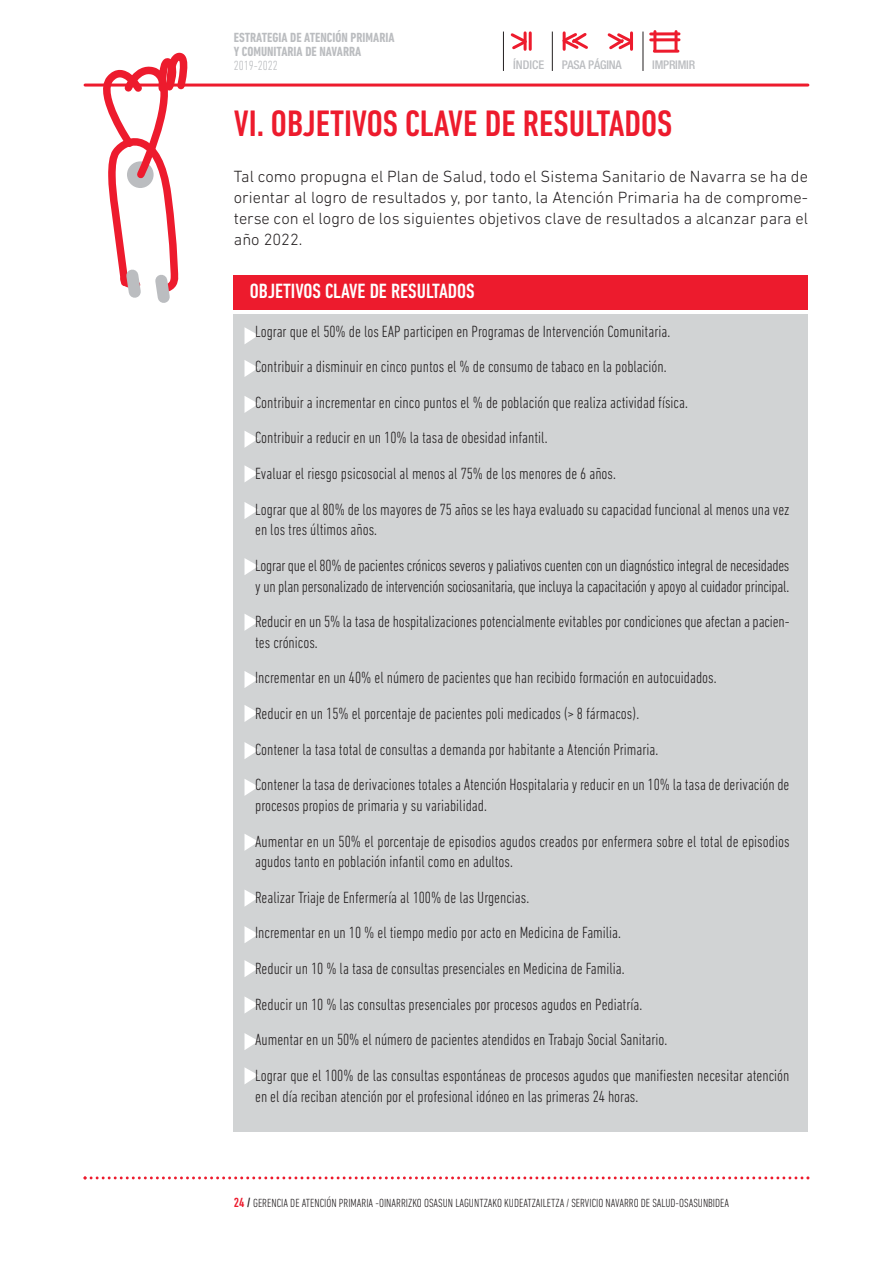
<style>
.page{position:relative;width:893px;height:1263px;background:#fff}
.page>*{position:absolute;margin:0;border:0;box-sizing:border-box;transform-origin:0 0}
.t1{font:500 condensed 37.5px "DIN Next LT Pro";color:#ed1b2d}
.t2{font:500 condensed 21px "DIN Next LT Pro";color:#fff}
.t3{font:300 condensed 16.5px/35.5px "DIN Next LT Pro";color:#231f20}
.t4{font:300 16.5px/21px "DIN Next LT Pro";color:#231f20;text-align:justify}
.t5{font:700 condensed 13.5px/14.2px "DIN Next LT Pro";color:#bbbdc0}
.t6{font:300 condensed 13.5px "DIN Next LT Pro";color:#bbbdc0}
.t7{font:300 condensed 12px "DIN Next LT Pro";color:#231f20}
.t8{font:500 condensed 12px "Helvetica Neue";letter-spacing:-.015em;color:#bbbdc0}
.s1{font-weight:500;font-size:13.5px;color:#ed1b2d}
.s2{font-weight:500;font-size:13.5px}
</style>
<div class="page">
<div style="left:234px;top:314px;width:574px;height:817px;background:#d1d3d4"></div>
<hr style="left:85px;top:84px;width:723px;height:3px;background:#ed1b2d">
<svg style="left:84px;top:1176px;width:725px;height:3px"></svg>
<svg style="left:244px;top:327px;width:14px;height:17px"></svg>
<svg style="left:244px;top:360px;width:14px;height:17px"></svg>
<svg style="left:244px;top:396px;width:14px;height:17px"></svg>
<svg style="left:244px;top:431px;width:14px;height:17px"></svg>
<svg style="left:244px;top:465px;width:14px;height:17px"></svg>
<svg style="left:244px;top:558px;width:14px;height:17px"></svg>
<svg style="left:244px;top:502px;width:14px;height:17px"></svg>
<svg style="left:244px;top:614px;width:14px;height:17px"></svg>
<svg style="left:244px;top:671px;width:14px;height:17px"></svg>
<svg style="left:244px;top:705px;width:14px;height:17px"></svg>
<svg style="left:244px;top:742px;width:14px;height:17px"></svg>
<svg style="left:244px;top:779px;width:14px;height:17px"></svg>
<svg style="left:244px;top:834px;width:14px;height:17px"></svg>
<svg style="left:244px;top:890px;width:14px;height:17px"></svg>
<svg style="left:244px;top:926px;width:14px;height:17px"></svg>
<svg style="left:244px;top:960px;width:14px;height:17px"></svg>
<svg style="left:244px;top:997px;width:14px;height:16px"></svg>
<svg style="left:244px;top:1033px;width:14px;height:17px"></svg>
<svg style="left:244px;top:1067px;width:14px;height:17px"></svg>
<svg style="left:86px;top:52px;width:102px;height:251px"></svg>
<div style="left:234px;top:275px;width:574px;height:35px;background:#ed1b2d"></div>
<hr style="left:643px;top:32px;width:1px;height:39px;background:#231f20">
<hr style="left:653px;top:32px;width:3px;height:19px;background:#ed1b2d">
<hr style="left:674px;top:32px;width:3px;height:19px;background:#ed1b2d">
<hr style="left:651px;top:38px;width:28px;height:3px;background:#ed1b2d">
<hr style="left:651px;top:32px;width:28px;height:3px;background:#ed1b2d">
<hr style="left:654px;top:50px;width:24px;height:3px;background:#ed1b2d">
<svg style="left:510px;top:31px;width:19px;height:20px"></svg>
<hr style="left:524px;top:33px;width:3px;height:16px;background:#ed1b2d">
<hr style="left:529px;top:33px;width:3px;height:16px;background:#ed1b2d">
<svg style="left:562px;top:31px;width:26px;height:20px"></svg>
<hr style="left:563px;top:33px;width:3px;height:16px;background:#ed1b2d">
<svg style="left:607px;top:31px;width:26px;height:20px"></svg>
<hr style="left:630px;top:33px;width:3px;height:16px;background:#ed1b2d">
<hr style="left:552px;top:32px;width:1px;height:39px;background:#231f20">
<hr style="left:503px;top:32px;width:1px;height:39px;background:#231f20">
<p class="t5" style="left:234px;top:30px;width:162px">ESTRATEGIA DE ATENCIÓN PRIMARIA<br>Y COMUNITARIA DE NAVARRA</p>
<p class="t6" style="left:234px;top:61px;width:46px">2019-2022</p>
<p class="t8" style="left:513px;top:60px;width:32px">ÍNDICE</p>
<p class="t8" style="left:562px;top:60px;width:61px">PASA PÁGINA</p>
<p class="t8" style="left:652px;top:60px;width:44px">IMPRIMIR</p>
<h1 class="t1" style="left:234px;top:111px;width:440px">VI. OBJETIVOS CLAVE DE RESULTADOS</h1>
<p class="t4" style="left:234px;top:168px;width:576px">Tal como propugna el Plan de Salud, todo el Sistema Sanitario de Navarra se ha de orientar al logro de resultados y, por tanto, la Atención Primaria ha de comprome&shy;terse con el logro de los siguientes objetivos clave de resultados a alcanzar para el año 2022.</p>
<p class="t2" style="left:250px;top:284px;width:226px">OBJETIVOS CLAVE DE RESULTADOS</p>
<p class="t3" style="left:255px;top:315px;width:536px">Lograr que el 50% de los EAP participen en Programas de Intervención Comunitaria.<br>Contribuir a disminuir en cinco puntos el % de consumo de tabaco en la población.<br>Contribuir a incrementar en cinco puntos el % de población que realiza actividad física.<br>Contribuir a reducir en un 10% la tasa de obesidad infantil.<br>Evaluar el riesgo psicosocial al menos al 75% de los menores de 6 años.<br>Lograr que al 80% de los mayores de 75 años se les haya evaluado su capacidad funcional al menos una vez</p>
<p class="t3" style="left:255px;top:513px;width:536px">en los tres últimos años.<br>Lograr que el 80% de pacientes crónicos severos y paliativos cuenten con un diagnóstico integral de necesidades</p>
<p class="t3" style="left:255px;top:570px;width:536px">y un plan personalizado de intervención sociosanitaria, que incluya la capacitación y apoyo al cuidador principal.<br>Reducir en un 5% la tasa de hospitalizaciones potencialmente evitables por condiciones que afectan a pacien-</p>
<p class="t3" style="left:255px;top:626px;width:536px">tes crónicos.<br>Incrementar en un 40% el número de pacientes que han recibido formación en autocuidados.<br>Reducir en un 15% el porcentaje de pacientes poli medicados (&gt; 8 fármacos).<br>Contener la tasa total de consultas a demanda por habitante a Atención Primaria.<br>Contener la tasa de derivaciones totales a Atención Hospitalaria y reducir en un 10% la tasa de derivación de</p>
<p class="t3" style="left:255px;top:789px;width:536px">procesos propios de primaria y su variabilidad.<br>Aumentar en un 50% el porcentaje de episodios agudos creados por enfermera sobre el total de episodios</p>
<p class="t3" style="left:255px;top:845px;width:536px">agudos tanto en población infantil como en adultos.<br>Realizar Triaje de Enfermería al 100% de las Urgencias.<br>Incrementar en un 10 % el tiempo medio por acto en Medicina de Familia.<br>Reducir un 10 % la tasa de consultas presenciales en Medicina de Familia.<br>Reducir un 10 % las consultas presenciales por procesos agudos en Pediatría.<br>Aumentar en un 50% el número de pacientes atendidos en Trabajo Social Sanitario.<br>Lograr que el 100% de las consultas espontáneas de procesos agudos que manifiesten necesitar atención</p>
<p class="t3" style="left:255px;top:1080px;width:385px">en el día reciban atención por el profesional idóneo en las primeras 24 horas.</p>
<p class="t7" style="left:234px;top:1199px;width:497px"><span class="s1">24</span> <span class="s2">/</span> GERENCIA DE ATENCIÓN PRIMARIA -OINARRIZKO OSASUN LAGUNTZAKO KUDEATZAILETZA / SERVICIO NAVARRO DE SALUD-OSASUNBIDEA</p>
</div>
